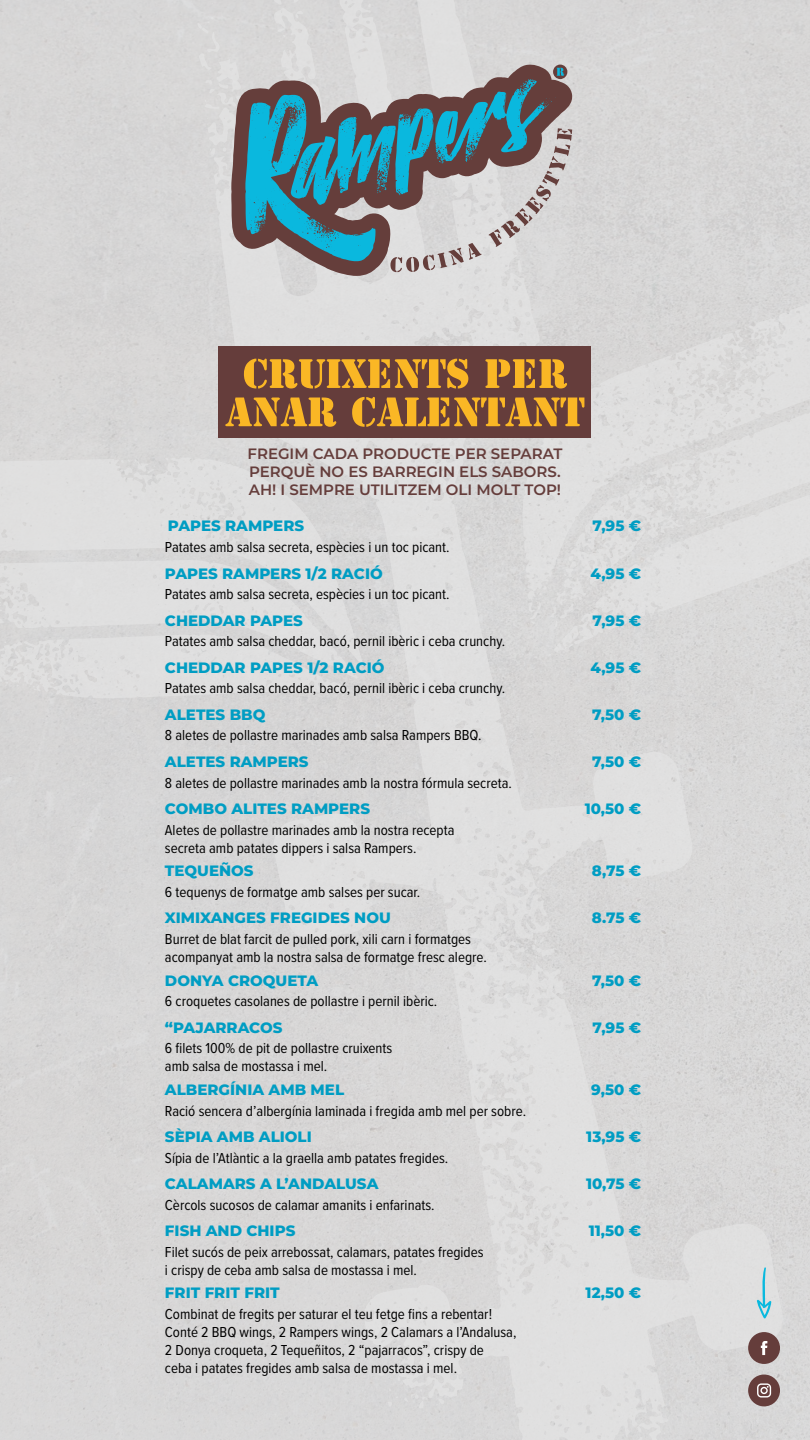
<style>
.page{position:relative;width:810px;height:1440px;background:#d8d7d7}
.page>*{position:absolute;margin:0;border:0;box-sizing:border-box;transform-origin:0 0}
.t1{font:52.5px/38.2px "Stencil";color:#fab725;text-align:center}
.t2{font:15px/18px "Proxima Nova Cond";color:#000}
.t3{font:800 15px "Montserrat";color:#009dc3}
.t4{font:600 15px/18px "Montserrat";color:#653d3b;text-align:justify}
</style>
<div class="page">
<div style="left:748px;top:1375px;width:32px;height:31px;background:#653d3b;border-radius:50%"></div>
<svg style="left:757px;top:1383px;width:14px;height:15px"></svg>
<div style="left:748px;top:1332px;width:32px;height:32px;background:#653d3b;border-radius:50%"></div>
<svg style="left:761px;top:1341px;width:6px;height:14px"></svg>
<svg style="left:757px;top:1267px;width:14px;height:52px"></svg>
<div style="left:219px;top:346px;width:372px;height:92px;background:#653d3b"></div>
<svg style="left:231px;top:64px;width:342px;height:212px"></svg>
<svg style="left:245px;top:68px;width:319px;height:193px"></svg>
<h1 class="t1" style="left:225px;top:352px;width:361px">CRUIXENTS PER<br>ANAR CALENTANT</h1>
<p class="t4" style="left:248px;top:444px;width:316px">FREGIM CADA PRODUCTE PER SEPARAT PERQUÈ NO ES BARREGIN ELS SABORS.<br>AH! I SEMPRE UTILITZEM OLI MOLT TOP!</p>
<p class="t3" style="left:168px;top:515px;width:138px">PAPES RAMPERS</p>
<p class="t3" style="left:593px;top:515px;width:50px">7,95 €</p>
<p class="t2" style="left:165px;top:538px;width:286px">Patates amb salsa secreta, espècies i un toc picant.</p>
<p class="t3" style="left:165px;top:562px;width:219px">PAPES RAMPERS 1/2 RACIÓ</p>
<p class="t3" style="left:591px;top:562px;width:52px">4,95 €</p>
<p class="t2" style="left:165px;top:585px;width:286px">Patates amb salsa secreta, espècies i un toc picant.</p>
<p class="t3" style="left:165px;top:609px;width:139px">CHEDDAR PAPES</p>
<p class="t3" style="left:593px;top:609px;width:50px">7,95 €</p>
<p class="t2" style="left:165px;top:632px;width:342px">Patates amb salsa cheddar, bacó, pernil ibèric i ceba crunchy.</p>
<p class="t3" style="left:165px;top:656px;width:221px">CHEDDAR PAPES 1/2 RACIÓ</p>
<p class="t3" style="left:591px;top:656px;width:52px">4,95 €</p>
<p class="t2" style="left:165px;top:679px;width:342px">Patates amb salsa cheddar, bacó, pernil ibèric i ceba crunchy.</p>
<p class="t3" style="left:165px;top:703px;width:102px">ALETES BBQ</p>
<p class="t3" style="left:592px;top:703px;width:51px">7,50 €</p>
<p class="t2" style="left:165px;top:726px;width:318px">8 aletes de pollastre marinades amb salsa Rampers BBQ.</p>
<p class="t3" style="left:165px;top:750px;width:145px">ALETES RAMPERS</p>
<p class="t3" style="left:592px;top:750px;width:51px">7,50 €</p>
<p class="t2" style="left:165px;top:773px;width:348px">8 aletes de pollastre marinades amb la nostra fórmula secreta.</p>
<p class="t3" style="left:165px;top:797px;width:207px">COMBO ALITES RAMPERS</p>
<p class="t3" style="left:585px;top:797px;width:58px">10,50 €</p>
<p class="t2" style="left:165px;top:820px;width:291px">Aletes de pollastre marinades amb la nostra recepta secreta amb patates dippers i salsa Rampers.</p>
<p class="t3" style="left:165px;top:860px;width:90px">TEQUEÑOS</p>
<p class="t3" style="left:592px;top:860px;width:51px">8,75 €</p>
<p class="t2" style="left:165px;top:882px;width:257px">6 tequenys de formatge amb salses per sucar.</p>
<p class="t3" style="left:165px;top:907px;width:227px">XIMIXANGES FREGIDES NOU</p>
<p class="t3" style="left:592px;top:907px;width:51px">8.75 €</p>
<p class="t2" style="left:165px;top:929px;width:323px">Burret de blat farcit de pulled pork, xili carn i formatges acompanyat amb la nostra salsa de formatge fresc alegre.</p>
<p class="t3" style="left:165px;top:969px;width:155px">DONYA CROQUETA</p>
<p class="t3" style="left:592px;top:969px;width:51px">7,50 €</p>
<p class="t2" style="left:165px;top:992px;width:274px">6 croquetes casolanes de pollastre i pernil ibèric.</p>
<p class="t3" style="left:165px;top:1016px;width:119px">“PAJARRACOS</p>
<p class="t3" style="left:593px;top:1016px;width:50px">7,95 €</p>
<p class="t2" style="left:165px;top:1039px;width:229px">6 filets 100% de pit de pollastre cruixents amb salsa de mostassa i mel.</p>
<p class="t3" style="left:165px;top:1079px;width:181px">ALBERGÍNIA AMB MEL</p>
<p class="t3" style="left:591px;top:1079px;width:51px">9,50 €</p>
<p class="t2" style="left:165px;top:1101px;width:363px">Ració sencera d’albergínia laminada i fregida amb mel per sobre.</p>
<p class="t3" style="left:165px;top:1126px;width:148px">SÈPIA AMB ALIOLI</p>
<p class="t3" style="left:586px;top:1126px;width:56px">13,95 €</p>
<p class="t2" style="left:165px;top:1148px;width:285px">Sípia de l’Atlàntic a la graella amb patates fregides.</p>
<p class="t3" style="left:165px;top:1173px;width:215px">CALAMARS A L’ANDALUSA</p>
<p class="t3" style="left:586px;top:1173px;width:57px">10,75 €</p>
<p class="t2" style="left:165px;top:1195px;width:271px">Cèrcols sucosos de calamar amanits i enfarinats.</p>
<p class="t3" style="left:165px;top:1220px;width:132px">FISH AND CHIPS</p>
<p class="t3" style="left:589px;top:1220px;width:54px">11,50 €</p>
<p class="t2" style="left:165px;top:1242px;width:320px">Filet sucós de peix arrebossat, calamars, patates fregides i crispy de ceba amb salsa de mostassa i mel.</p>
<p class="t3" style="left:165px;top:1282px;width:116px">FRIT FRIT FRIT</p>
<p class="t3" style="left:586px;top:1282px;width:57px">12,50 €</p>
<p class="t2" style="left:165px;top:1305px;width:353px">Combinat de fregits per saturar el teu fetge fins a rebentar!<br>Conté 2 BBQ wings, 2 Rampers wings, 2 Calamars a l’Andalusa, 2 Donya croqueta, 2 Tequeñitos, 2 “pajarracos”, crispy de<br>ceba i patates fregides amb salsa de mostassa i mel.</p>
</div>
